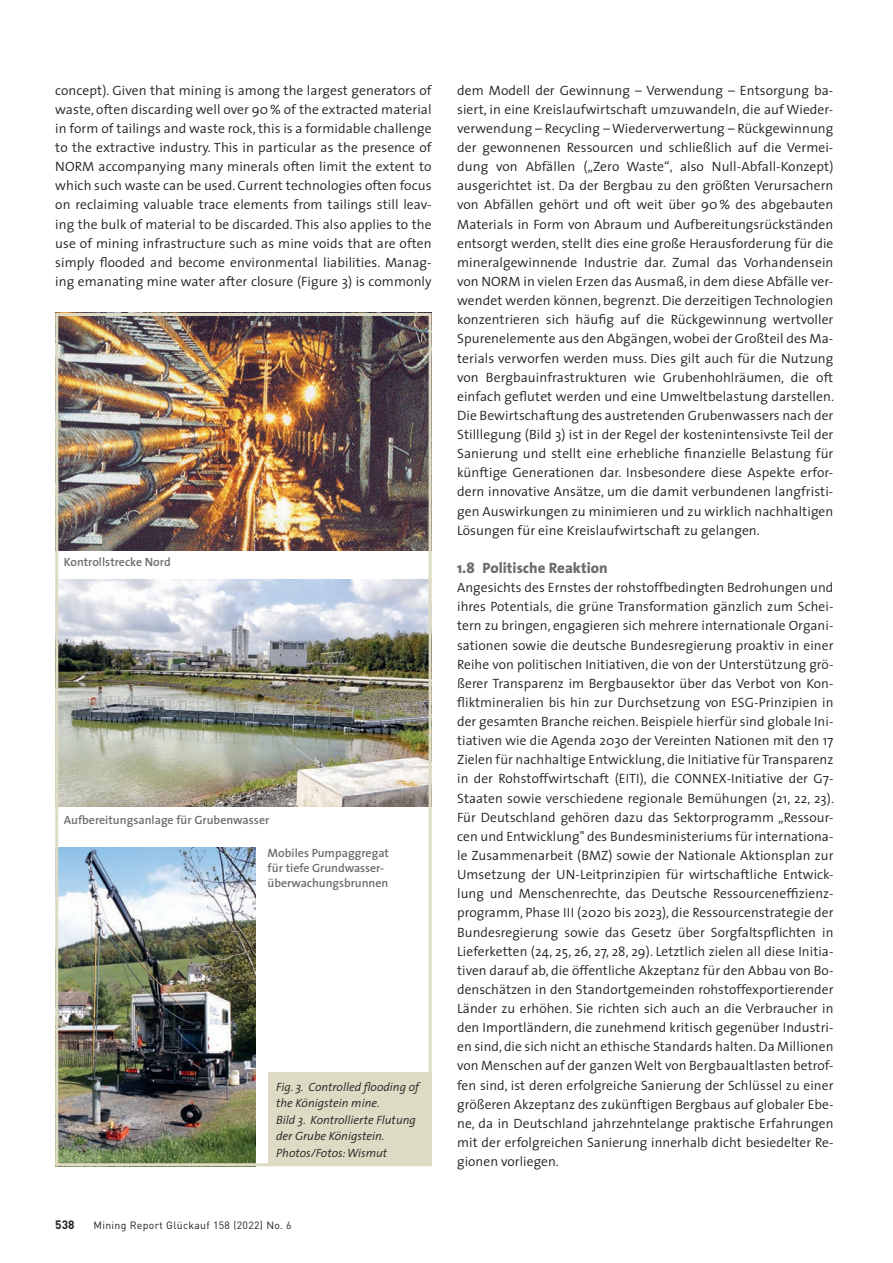
<style>
.page{position:relative;width:893px;height:1263px;background:#fff}
.page>*{position:absolute;margin:0;border:0;box-sizing:border-box;transform-origin:0 0}
.t1{font:800 15px "The Sans";color:#6c6d70}
.t2{font:300 13.5px/19.2px "The Sans";letter-spacing:.005em;color:#231f20;text-align:justify}
.t3{font:600 12px/15px "The Sans";color:#6c6d70}
.t4{font:italic 300 12px/16.5px "The Sans";color:#231f20}
.t5{font:700 12px "DIN";color:#231f20}
.t6{font:10.5px "DIN";letter-spacing:.03em;color:#231f20}
</style>
<div class="page">
<img style="left:59px;top:317px;width:369px;height:233px">
<img style="left:59px;top:580px;width:369px;height:226px">
<img style="left:59px;top:848px;width:197px;height:314px">
<div style="left:55px;top:313px;width:377px;height:853px;border:3px solid #dddbc3"></div>
<div style="left:268px;top:1073px;width:164px;height:93px;background:#dddbc3"></div>
<p class="t2" style="left:55px;top:80px;width:378px">concept). Given that mining is among the largest generators of waste, often discarding well over 90% of the extracted material in form of tailings and waste rock, this is a formidable challenge to the extractive industry. This in particular as the presence of NORM accompanying many minerals often limit the extent to which such waste can be used. Current technologies often focus on reclaiming valuable trace elements from tailings still leav&shy;ing the bulk of material to be discarded. This also applies to the use of mining infrastructure such as mine voids that are often simply flooded and become environmental liabilities. Manag&shy;ing emanating mine water after closure (Figure 3) is commonly</p>
<p class="t2" style="left:457px;top:80px;width:378px">dem Modell der Gewinnung – Verwendung – Entsorgung ba&shy;siert, in eine Kreislaufwirtschaft umzuwandeln, die auf Wieder&shy;verwendung – Recycling – Wiederverwertung – Rückgewinnung der gewonnenen Ressourcen und schließlich auf die Vermei&shy;dung von Abfällen („Zero Waste“, also Null-Abfall-Konzept) ausgerichtet ist. Da der Bergbau zu den größten Verursachern von Abfällen gehört und oft weit über 90% des abgebauten Materials in Form von Abraum und Aufbereitungsrückständen entsorgt werden, stellt dies eine große Herausforderung für die mineralgewinnende Industrie dar. Zumal das Vorhandensein von NORM in vielen Erzen das Ausmaß, in dem diese Abfälle ver&shy;wendet werden können, begrenzt. Die derzeitigen Technologien konzentrieren sich häufig auf die Rückgewinnung wertvoller Spurenelemente aus den Abgängen, wobei der Großteil des Ma&shy;terials verworfen werden muss. Dies gilt auch für die Nutzung von Bergbauinfrastrukturen wie Grubenhohlräumen, die oft einfach geflutet werden und eine Umweltbelastung darstellen.<br>Die Bewirtschaftung des austretenden Grubenwassers nach der Stilllegung (Bild 3) ist in der Regel der kostenintensivste Teil der Sanierung und stellt eine erhebliche finanzielle Belastung für künftige Generationen dar. Insbesondere diese Aspekte erfor&shy;dern innovative Ansätze, um die damit verbundenen langfristi&shy;gen Auswirkungen zu minimieren und zu wirklich nachhaltigen Lösungen für eine Kreislaufwirtschaft zu gelangen.</p>
<p class="t1" style="left:457px;top:555px;width:152px">1.8 Politische Reaktion</p>
<p class="t2" style="left:457px;top:578px;width:378px">Angesichts des Ernstes der rohstoffbedingten Bedrohungen und ihres Potentials, die grüne Transformation gänzlich zum Schei&shy;tern zu bringen, engagieren sich mehrere internationale Organi&shy;sationen sowie die deutsche Bundesregierung proaktiv in einer Reihe von politischen Initiativen, die von der Unterstützung grö&shy;ßerer Transparenz im Bergbausektor über das Verbot von Kon&shy;fliktmineralien bis hin zur Durchsetzung von ESG-Prinzipien in der gesamten Branche reichen. Beispiele hierfür sind globale Ini&shy;tiativen wie die Agenda 2030 der Vereinten Nationen mit den 17<br>Zielen für nachhaltige Entwicklung, die Initiative für Transparenz in der Rohstoffwirtschaft (EITI), die CONNEX-Initiative der G7- Staaten sowie verschiedene regionale Bemühungen (21, 22, 23).<br>Für Deutschland gehören dazu das Sektorprogramm „Ressour&shy;cen und Entwicklung" des Bundesministeriums für internationa&shy;le Zusammenarbeit (BMZ) sowie der Nationale Aktionsplan zur Umsetzung der UN-Leitprinzipien für wirtschaftliche Entwick&shy;lung und Menschenrechte, das Deutsche Ressourceneffizienz&shy;programm, Phase III (2020 bis 2023), die Ressourcenstrategie der Bundesregierung sowie das Gesetz über Sorgfaltspflichten in Lieferketten (24, 25, 26, 27, 28, 29). Letztlich zielen all diese Initia&shy;tiven darauf ab, die öffentliche Akzeptanz für den Abbau von Bo&shy;denschätzen in den Standortgemeinden rohstoffexportierender Länder zu erhöhen. Sie richten sich auch an die Verbraucher in den Importländern, die zunehmend kritisch gegenüber Industri&shy;en sind, die sich nicht an ethische Standards halten. Da Millionen von Menschen auf der ganzen Welt von Bergbaualtlasten betrof&shy;fen sind, ist deren erfolgreiche Sanierung der Schlüssel zu einer größeren Akzeptanz des zukünftigen Bergbaus auf globaler Ebe&shy;ne, da in Deutschland jahrzehntelange praktische Erfahrungen mit der erfolgreichen Sanierung innerhalb dicht besiedelter Re&shy;gionen vorliegen.</p>
<p class="t3" style="left:64px;top:554px;width:108px">Kontrollstrecke Nord</p>
<p class="t3" style="left:64px;top:812px;width:207px">Aufbereitungsanlage für Grubenwasser</p>
<p class="t3" style="left:268px;top:845px;width:123px">Mobiles Pumpaggregat für tiefe Grundwasser&shy;überwachungsbrunnen</p>
<p class="t4" style="left:276px;top:1078px;width:145px">Fig. 3. Controlled flooding of the Königstein mine.<br>Bild 3. Kontrollierte Flutung der Grube Königstein.<br>Photos/Fotos: Wismut</p>
<p class="t5" style="left:55px;top:1217px;width:21px">538</p>
<p class="t6" style="left:94px;top:1218px;width:200px">Mining Report Glückauf 158 (2022) No. 6</p>
</div>
